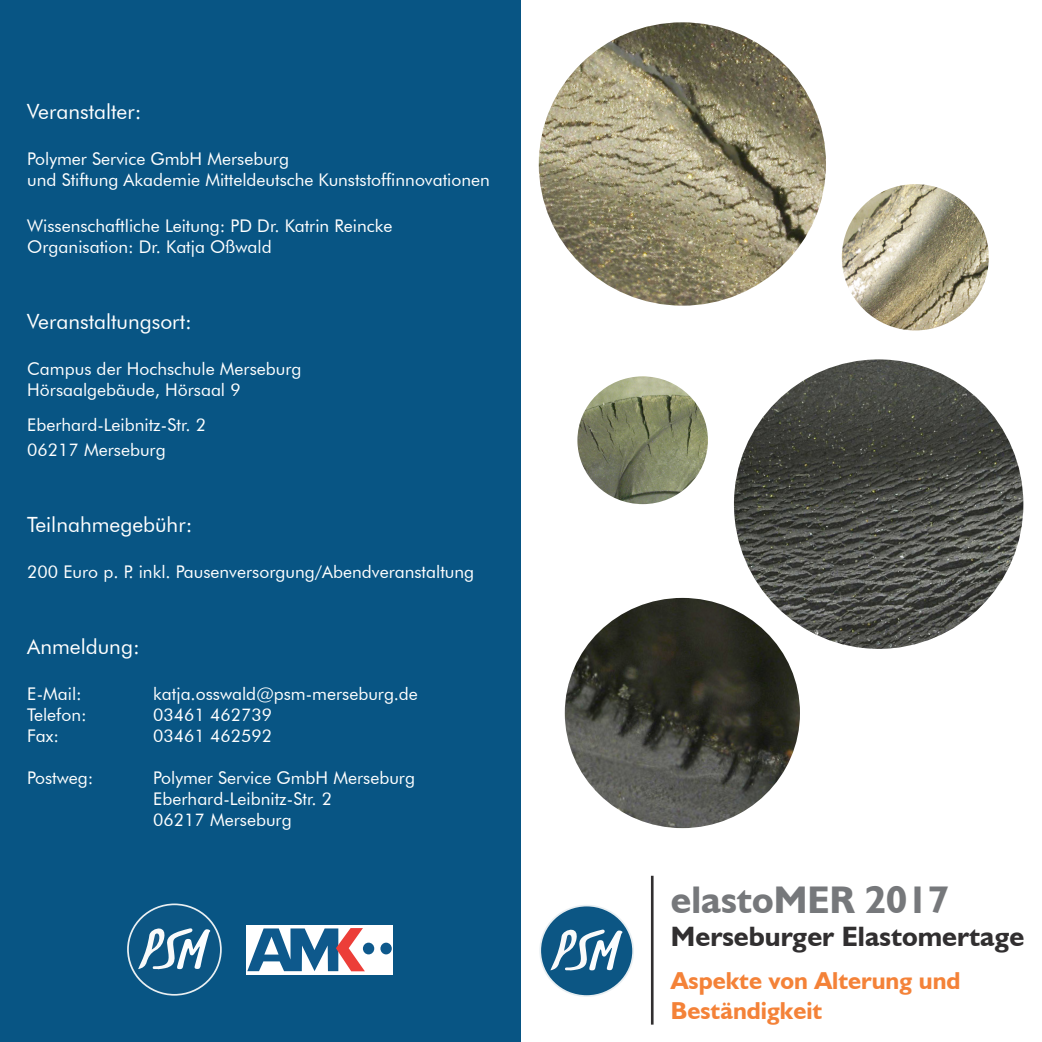
<style>
.page{position:relative;width:1042px;height:1042px;background:#fff}
.page>*{position:absolute;margin:0;border:0;box-sizing:border-box;transform-origin:0 0}
.t1{font:700 38.5px "Humanist 521 BT";color:#76787b}
.t2{font:700 28px "Humanist 521 BT";color:#312f30}
.t3{font:700 24.5px/29.4px "Humanist 521 BT";color:#f48238}
.t4{font:21px "Futura BT";color:#fff}
.t5{font:17.5px/35px "Futura BT";color:#fff}
</style>
<div class="page">
<div style="left:1px;top:0;width:520px;height:1041px;background:#085584"></div>
<img style="left:565px;top:598px;width:235px;height:230px">
<img style="left:734px;top:359px;width:289px;height:290px;border-radius:145px">
<img style="left:539px;top:22px;width:287px;height:284px">
<img style="left:577px;top:376px;width:131px;height:128px">
<img style="left:842px;top:184px;width:147px;height:146px;border-radius:73px">
<svg style="left:127px;top:903px;width:95px;height:92px"></svg>
<div style="left:129px;top:905px;width:91px;height:89px;background:#0c5684;border-radius:50%"></div>
<svg style="left:138px;top:928px;width:73px;height:42px"></svg>
<div style="left:246px;top:924px;width:147px;height:50px;background:#fff"></div>
<svg style="left:247px;top:928px;width:118px;height:43px"></svg>
<div style="left:363px;top:942px;width:11px;height:12px;background:#0e598c;border-radius:50%"></div>
<div style="left:380px;top:942px;width:12px;height:12px;background:#0e598c;border-radius:50%"></div>
<svg style="left:539px;top:904px;width:95px;height:93px"></svg>
<div style="left:541px;top:906px;width:91px;height:89px;background:#0c5684;border-radius:50%"></div>
<svg style="left:550px;top:929px;width:73px;height:42px"></svg>
<hr style="left:651px;top:876px;width:2px;height:148px;background:#312f30">
<p class="t4" style="left:27px;top:99px;width:116px">Veranstalter:</p>
<p class="t5" style="left:27px;top:141px;width:263px">Polymer Service GmbH Merseburg</p>
<p class="t5" style="left:27px;top:162px;width:464px">und Stiftung Akademie Mitteldeutsche Kunststoffinnovationen</p>
<p class="t5" style="left:27px;top:208px;width:366px">Wissenschaftliche Leitung: PD Dr. Katrin Reincke</p>
<p class="t5" style="left:27px;top:229px;width:246px">Organisation: Dr. Katja Oßwald</p>
<p class="t4" style="left:27px;top:309px;width:166px">Veranstaltungsort:</p>
<p class="t5" style="left:27px;top:351px;width:276px">Campus der Hochschule Merseburg</p>
<p class="t5" style="left:27px;top:372px;width:215px">Hörsaalgebäude, Hörsaal 9<br>Eberhard-Leibnitz-Str. 2</p>
<p class="t5" style="left:27px;top:432px;width:140px">06217 Merseburg</p>
<p class="t4" style="left:27px;top:512px;width:167px">Teilnahmegebühr:</p>
<p class="t5" style="left:27px;top:554px;width:448px">200 Euro p. P. inkl. Pausenversorgung/Abendveranstaltung</p>
<p class="t4" style="left:27px;top:633px;width:114px">Anmeldung:</p>
<p class="t5" style="left:27px;top:676px;width:56px">E-Mail:</p>
<p class="t5" style="left:153px;top:676px;width:266px">katja.osswald@psm-merseburg.de</p>
<p class="t5" style="left:27px;top:697px;width:61px">Telefon:</p>
<p class="t5" style="left:153px;top:697px;width:120px">03461 462739</p>
<p class="t5" style="left:27px;top:718px;width:33px">Fax:</p>
<p class="t5" style="left:153px;top:718px;width:120px">03461 462592</p>
<p class="t5" style="left:27px;top:760px;width:68px">Postweg:</p>
<p class="t5" style="left:153px;top:760px;width:263px">Polymer Service GmbH Merseburg</p>
<p class="t5" style="left:153px;top:781px;width:180px">Eberhard-Leibnitz-Str. 2</p>
<p class="t5" style="left:153px;top:802px;width:140px">06217 Merseburg</p>
<p class="t1" style="left:671px;top:875px;width:280px">elastoMER 2017</p>
<p class="t2" style="left:671px;top:919px;width:355px">Merseburger Elastomertage</p>
<p class="t3" style="left:671px;top:965px;width:291px">Aspekte von Alterung und<br>Beständigkeit</p>
</div>
